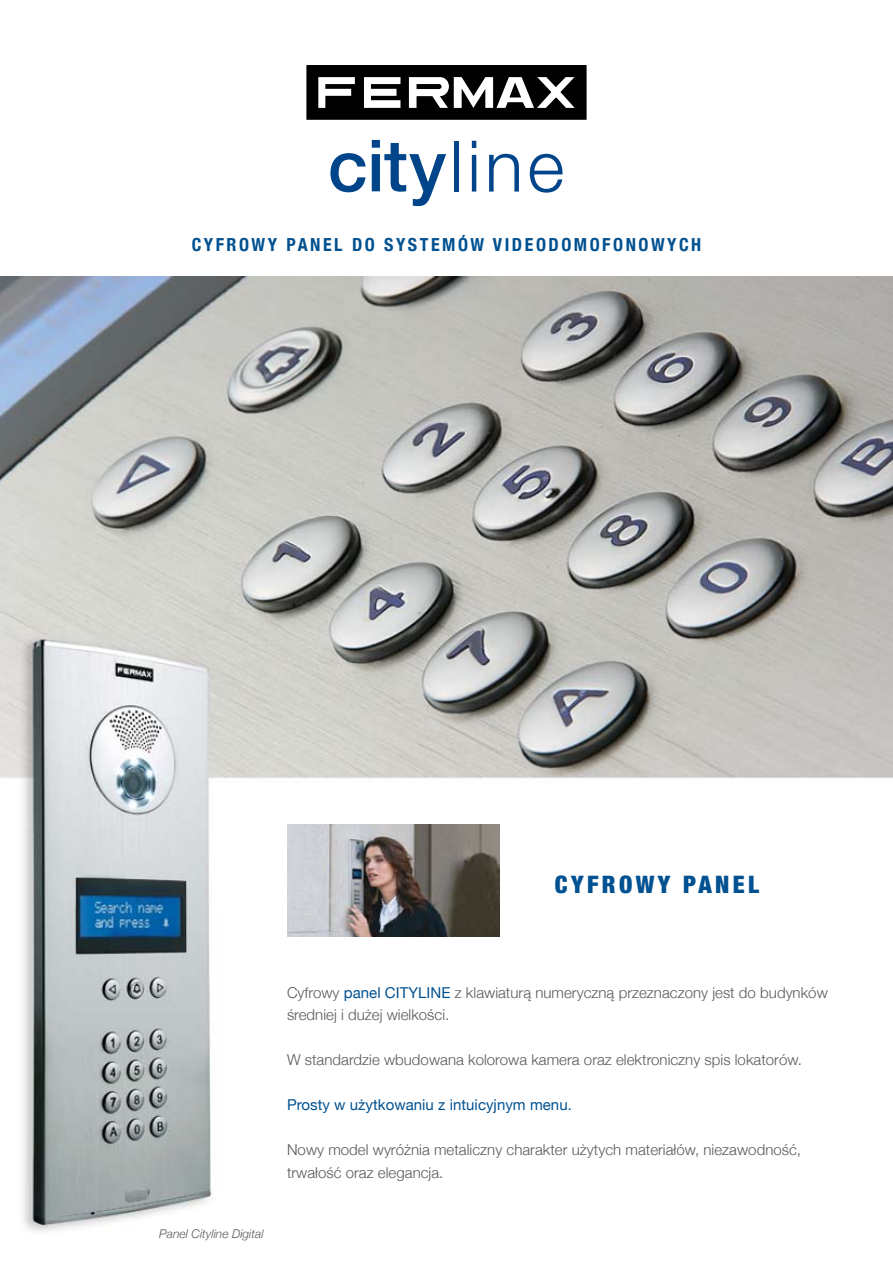
<style>
.page{position:relative;width:893px;height:1263px;background:#fff}
.page>*{position:absolute;margin:0;border:0;box-sizing:border-box;transform-origin:0 0}
.t1{font:900 condensed 24px "Helvetica Neue";letter-spacing:.14em;color:#005191}
.t2{font:700 condensed 18px "Helvetica Neue";letter-spacing:.14em;color:#005191}
.t3{font:300 15px/22.5px "Helvetica Neue";letter-spacing:.005em;color:#58585a}
.t4{font:15px "Helvetica Neue";letter-spacing:.005em;color:#005191}
.t5{font:italic 300 12px "Helvetica Neue";letter-spacing:.005em;color:#58585a}
.s1{font-weight:400;color:#005191}
</style>
<div class="page">
<div style="left:454px;top:141px;width:5px;height:51px;background:#004489"></div>
<hr style="left:472px;top:155px;width:4px;height:37px;background:#004489">
<svg style="left:472px;top:141px;width:4px;height:7px"></svg>
<svg style="left:489px;top:154px;width:30px;height:38px"></svg>
<svg style="left:530px;top:154px;width:33px;height:39px"></svg>
<svg style="left:330px;top:153px;width:36px;height:39px"></svg>
<svg style="left:372px;top:140px;width:74px;height:66px"></svg>
<div style="left:307px;top:66px;width:279px;height:53px;background:#000"></div>
<div style="left:306px;top:65px;width:281px;height:55px;border:1px solid #000"></div>
<svg style="left:318px;top:77px;width:37px;height:31px"></svg>
<svg style="left:364px;top:77px;width:36px;height:31px"></svg>
<svg style="left:409px;top:77px;width:166px;height:31px"></svg>
<img style="left:0;top:276px;width:893px;height:956px">
<img style="left:287px;top:825px;width:213px;height:112px">
<p class="t2" style="left:192px;top:234px;width:511px">CYFROWY PANEL DO SYSTEMÓW VIDEODOMOFONOWYCH</p>
<h1 class="t1" style="left:555px;top:869px;width:206px">CYFROWY PANEL</h1>
<p class="t5" style="left:159px;top:1227px;width:106px">Panel Cityline Digital</p>
<p class="t3" style="left:287px;top:981px;width:542px">Cyfrowy <span class="s1">panel CITYLINE</span> z klawiaturą numeryczną przeznaczony jest do budynków średniej i dużej wielkości.</p>
<p class="t3" style="left:287px;top:1048px;width:516px">W standardzie wbudowana kolorowa kamera oraz elektroniczny spis lokatorów.</p>
<p class="t4" style="left:287px;top:1096px;width:286px">Prosty w użytkowaniu z intuicyjnym menu.</p>
<p class="t3" style="left:287px;top:1138px;width:516px">Nowy model wyróżnia metaliczny charakter użytych materiałów, niezawodność, trwałość oraz elegancja.</p>
</div>
